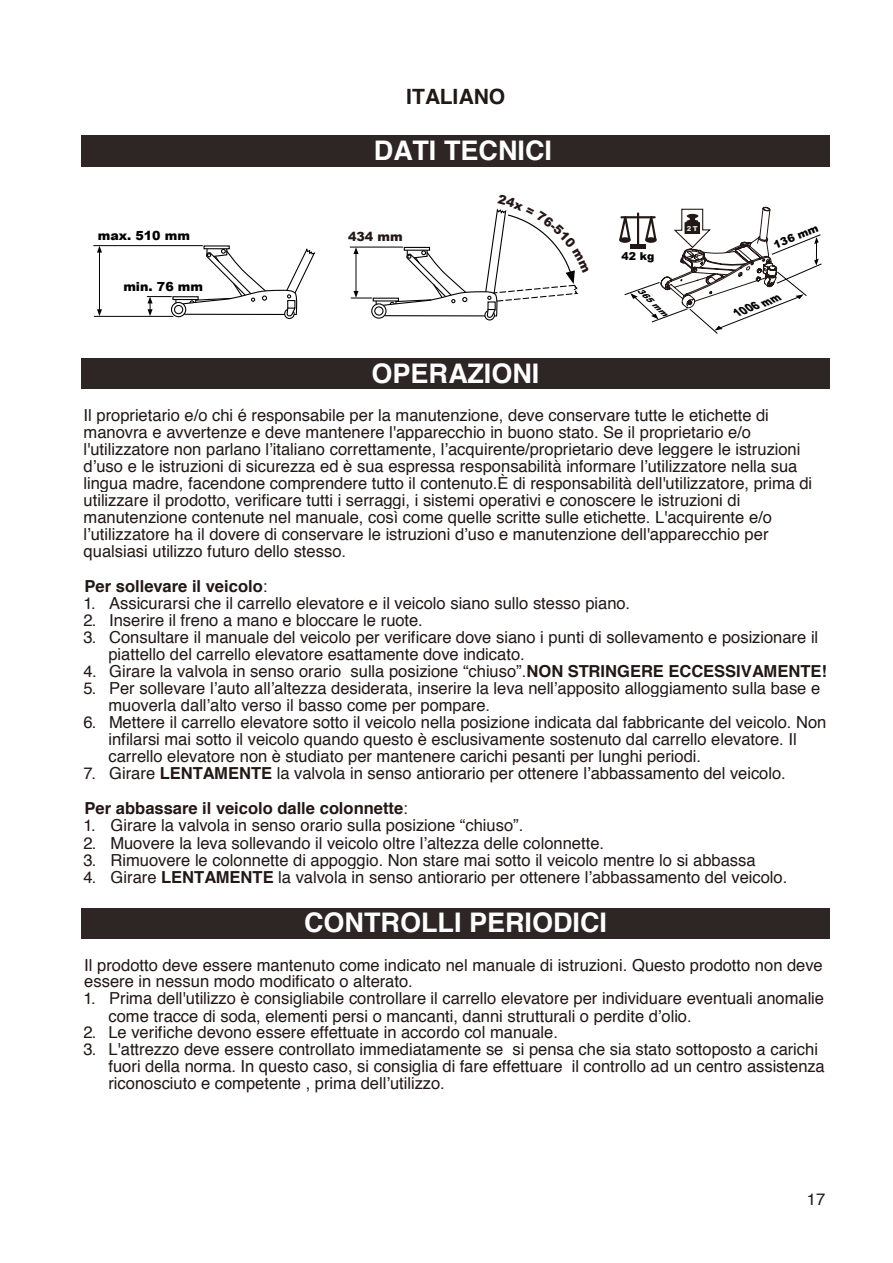
<style>
.page{position:relative;width:893px;height:1263px;background:#fff}
.page>*{position:absolute;margin:0;border:0;box-sizing:border-box;transform-origin:0 0}
.t1{font:700 27px "Helvetica";color:#fff}
.t2{font:700 21px "Helvetica";letter-spacing:-.005em;color:#221815}
.t3{font:16.5px/17px "Helvetica";color:#221815}
.t4{font:700 16.5px "Helvetica";color:#221815}
.t5{font:900 12.6px "Arial";color:#040001}
.t6{font:900 12.6px "Arial";color:#231815}
.t7{font:italic 900 11.4px "Arial";color:#040001;scale:.85 1}
.t8{font:900 10.95px "Arial";color:#040001}
.t9{font:italic 900 7.8px "Arial";color:#040001;scale:1.08 1}
.t10{font:900 6.9px "Arial";color:#dcdddd}
.s1{font-weight:400}
.s2{font-weight:700}
</style>
<div class="page">
<div style="left:82px;top:358px;width:748px;height:31px;background:#2e2624"></div>
<div style="left:82px;top:908px;width:748px;height:31px;background:#2e2624"></div>
<div style="left:82px;top:135px;width:748px;height:31px;background:#2e2624"></div>
<div style="left:171px;top:302px;width:15px;height:15px;border:1px solid #040001;border-radius:50%"></div>
<div style="left:174px;top:305px;width:9px;height:9px;border:1px solid #040001;border-radius:50%"></div>
<div style="left:172px;top:296px;width:27px;height:4px;border:1px solid #040001"></div>
<svg style="left:182px;top:247px;width:134px;height:73px"></svg>
<hr style="left:93px;top:245px;width:110px;height:1px;background:#040001">
<hr style="left:94px;top:316px;width:79px;height:1px;background:#040001">
<svg style="left:147px;top:296px;width:29px;height:20px"></svg>
<hr style="left:99px;top:250px;width:1px;height:61px;background:#040001">
<svg style="left:97px;top:246px;width:5px;height:7px"></svg>
<svg style="left:97px;top:309px;width:5px;height:7px"></svg>
<hr style="left:350px;top:247px;width:53px;height:1px;background:#040001">
<svg style="left:619px;top:206px;width:203px;height:128px"></svg>
<div style="left:645px;top:237px;width:12px;height:6px;background:#221815;border-radius:50%"></div>
<svg style="left:351px;top:208px;width:228px;height:113px"></svg>
<p class="t2" style="left:406px;top:80px;width:101px">ITALIANO</p>
<h1 class="t1" style="left:374px;top:129px;width:180px">DATI TECNICI</h1>
<p class="t5" style="left:98px;top:226px;width:94px">max. 510 mm</p>
<p class="t6" style="left:348px;top:227px;width:56px">434 mm</p>
<p class="t5" style="left:123px;top:277px;width:81px">min. 76 mm</p>
<p class="t8" style="left:622px;top:248px;width:34px">42 kg</p>
<p class="t9" style="left:643px;top:285px;width:36px;rotate:43deg">365 mm</p>
<p class="t10" style="left:687px;top:223px;width:12px">2T</p>
<p class="t8" style="left:771px;top:238px;width:49px;rotate:-22deg">136 mm</p>
<p class="t7" style="left:733px;top:306px;width:59px;rotate:-21deg">1006 mm</p>
<h1 class="t1" style="left:372px;top:351px;width:169px">OPERAZIONI</h1>
<p class="t3" style="left:84px;top:407px;width:730px">Il proprietario e/o chi é responsabile per la manutenzione, deve conservare tutte le etichette di manovra e avvertenze e deve mantenere l'apparecchio in buono stato. Se il proprietario e/o l'utilizzatore non parlano lʼitaliano correttamente, lʼacquirente/proprietario deve leggere le istruzioni dʼuso e le istruzioni di sicurezza ed è sua espressa responsabilità informare lʼutilizzatore nella sua lingua madre, facendone comprendere tutto il contenuto.È di responsabilità dell'utilizzatore, prima di utilizzare il prodotto, verificare tutti i serraggi, i sistemi operativi e conoscere le istruzioni di manutenzione contenute nel manuale, così come quelle scritte sulle etichette. L'acquirente e/o lʼutilizzatore ha il dovere di conservare le istruzioni dʼuso e manutenzione dell'apparecchio per qualsiasi utilizzo futuro dello stesso.</p>
<p class="t4" style="left:85px;top:573px;width:184px">Per sollevare il veicolo<span class="s1">:</span></p>
<p class="t3" style="left:84px;top:595px;width:548px">1. Assicurarsi che il carrello elevatore e il veicolo siano sullo stesso piano.</p>
<p class="t3" style="left:84px;top:613px;width:341px">2. Inserire il freno a mano e bloccare le ruote.</p>
<p class="t3" style="left:108px;top:629px;width:711px;text-indent:-25px">3. Consultare il manuale del veicolo per verificare dove siano i punti di sollevamento e posizionare il piattello del carrello elevatore esattamente dove indicato.</p>
<p class="t3" style="left:84px;top:663px;width:745px">4. Girare la valvola in senso orario sulla posizione “chiuso”.<span class="s2">NON STRINGERE ECCESSIVAMENTE!</span></p>
<p class="t3" style="left:108px;top:680px;width:713px;text-indent:-25px">5. Per sollevare lʼauto allʼaltezza desiderata, inserire la leva nellʼapposito alloggiamento sulla base e muoverla dallʼalto verso il basso come per pompare.</p>
<p class="t3" style="left:108px;top:714px;width:719px;text-indent:-25px">6. Mettere il carrello elevatore sotto il veicolo nella posizione indicata dal fabbricante del veicolo. Non infilarsi mai sotto il veicolo quando questo è esclusivamente sostenuto dal carrello elevatore. Il carrello elevatore non è studiato per mantenere carichi pesanti per lunghi periodi.</p>
<p class="t3" style="left:84px;top:756px;width:704px;line-height:35.2px">7. Girare <span class="s2">LENTAMENTE</span> la valvola in senso antiorario per ottenere lʼabbassamento del veicolo.<br><span class="s2">Per abbassare il veicolo dalle colonnette</span>:</p>
<p class="t3" style="left:84px;top:818px;width:441px">1. Girare la valvola in senso orario sulla posizione “chiuso”.</p>
<p class="t3" style="left:84px;top:835px;width:522px">2. Muovere la leva sollevando il veicolo oltre lʼaltezza delle colonnette.</p>
<p class="t3" style="left:84px;top:852px;width:674px">3. Rimuovere le colonnette di appoggio. Non stare mai sotto il veicolo mentre lo si abbassa</p>
<p class="t3" style="left:84px;top:869px;width:705px">4. Girare <span class="s2">LENTAMENTE</span> la valvola in senso antiorario per ottenere lʼabbassamento del veicolo.</p>
<h1 class="t1" style="left:304px;top:901px;width:305px">CONTROLLI PERIODICI</h1>
<p class="t3" style="left:84px;top:957px;width:740px">Il prodotto deve essere mantenuto come indicato nel manuale di istruzioni. Questo prodotto non deve essere in nessun modo modificato o alterato.</p>
<p class="t3" style="left:108px;top:990px;width:717px;text-indent:-25px">1. Prima dell'utilizzo è consigliabile controllare il carrello elevatore per individuare eventuali anomalie come tracce di soda, elementi persi o mancanti, danni strutturali o perdite dʼolio.</p>
<p class="t3" style="left:84px;top:1025px;width:476px">2. Le verifiche devono essere effettuate in accordo col manuale.</p>
<p class="t3" style="left:108px;top:1041px;width:718px;text-indent:-25px">3. L'attrezzo deve essere controllato immediatamente se si pensa che sia stato sottoposto a carichi fuori della norma. In questo caso, si consiglia di fare effettuare il controllo ad un centro assistenza riconosciuto e competente , prima dellʼutilizzo.</p>
<p class="t3" style="left:807px;top:1191px;width:20px">17</p>
</div>
